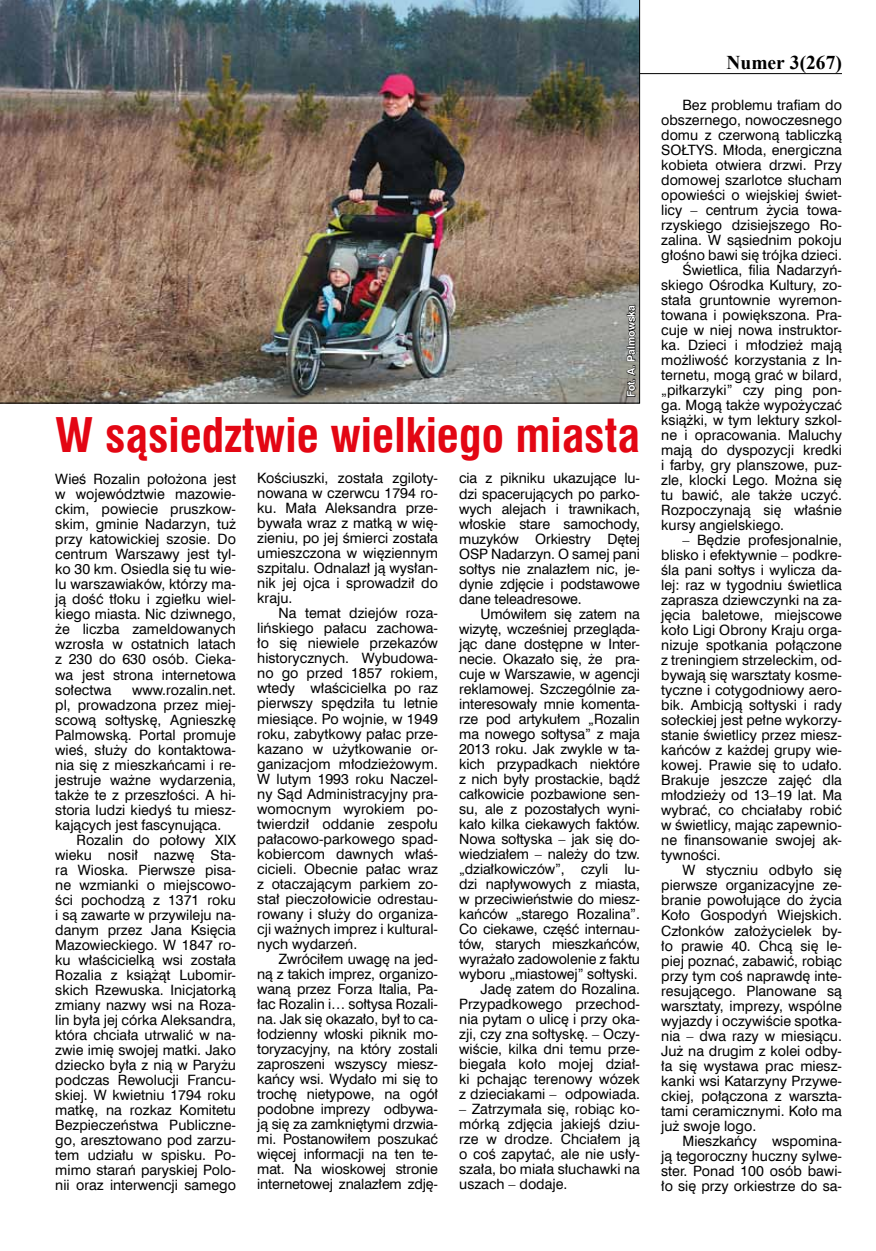
<style>
.page{position:relative;width:876px;height:1251px;background:#fff}
.page>*{position:absolute;margin:0;border:0;box-sizing:border-box;transform-origin:0 0}
.t1{font:700 46.5px "Swis 721 Cn EU";color:#e30613}
.t2{font:700 19.5px "Times New Roman";color:#000}
.t3{font:14.25px/15px "Swis 721 EU";color:#000;text-align:justify}
.t4{font:700 10.5px "Swis 721 EU";color:#fff}
</style>
<div class="page">
<hr style="left:55px;top:73px;width:787px;height:1px;background:#000">
<img style="left:0;top:0;width:640px;height:403px">
<svg style="left:626px;top:304px;width:11px;height:93px"></svg>
<p class="t4" style="left:624px;top:397px;width:94px;rotate:-90deg">Fot. A. Palmowska</p>
<h1 class="t1" style="left:55px;top:407px;width:586px">W sąsiedztwie wielkiego miasta</h1>
<p class="t3" style="left:55px;top:472px;width:182px">Wieś Rozalin położona jest w województwie mazowie&shy;ckim, powiecie pruszkow&shy;skim, gminie Nadarzyn, tuż przy katowickiej szosie. Do centrum Warszawy jest tyl&shy;ko 30 km. Osiedla się tu wie&shy;lu warszawiaków, którzy ma&shy;ją dość tłoku i zgiełku wiel&shy;kiego miasta. Nic dziwnego, że liczba zameldowanych wzrosła w ostatnich latach z 230 do 630 osób. Cieka&shy;wa jest strona internetowa sołectwa</p>
<p class="t3" style="left:55px;top:682px;width:182px;text-indent:77px">www.rozalin.net. pl, prowadzona przez miej&shy;scową sołtyskę, Agnieszkę Palmowską. Portal promuje wieś, służy do kontaktowa&shy;nia się z mieszkańcami i re&shy;jestruje ważne wydarzenia, także te z przeszłości. A hi&shy;storia ludzi kiedyś tu miesz&shy;kających jest fascynująca.</p>
<p class="t3" style="left:55px;top:832px;width:182px;text-indent:21px">Rozalin do połowy XIX wieku nosił nazwę Sta&shy;ra Wioska. Pierwsze pisa&shy;ne wzmianki o miejscowo&shy;ści pochodzą z 1371 roku i są zawarte w przywileju na&shy;danym przez Jana Księcia Mazowieckiego. W 1847 ro&shy;ku właścicielką wsi została Rozalia z książąt Lubomir&shy;skich Rzewuska. Inicjatorką zmiany nazwy wsi na Roza&shy;lin była jej córka Aleksandra, która chciała utrwalić w na&shy;zwie imię swojej matki. Jako dziecko była z nią w Paryżu podczas Rewolucji Francu&shy;skiej. W kwietniu 1794 roku matkę, na rozkaz Komitetu Bezpieczeństwa Publiczne&shy;go, aresztowano pod zarzu&shy;tem udziału w spisku. Po&shy;mimo starań paryskiej Polo&shy;nii oraz interwencji samego</p>
<p class="t3" style="left:257px;top:471px;width:182px">Kościuszki, została zgiloty&shy;nowana w czerwcu 1794 ro&shy;ku. Mała Aleksandra prze&shy;bywała wraz z matką w wię&shy;zieniu, po jej śmierci została umieszczona w więziennym szpitalu. Odnalazł ją wysłan&shy;nik jej ojca i sprowadził do kraju.</p>
<p class="t3" style="left:257px;top:606px;width:182px;text-indent:21px">Na temat dziejów roza&shy;lińskiego pałacu zachowa&shy;ło się niewiele przekazów historycznych. Wybudowa&shy;no go przed 1857 rokiem, wtedy właścicielka po raz pierwszy spędziła tu letnie miesiące. Po wojnie, w 1949 roku, zabytkowy pałac prze&shy;kazano w użytkowanie or&shy;ganizacjom młodzieżowym.<br>W lutym 1993 roku Naczel&shy;ny Sąd Administracyjny pra&shy;womocnym wyrokiem po&shy;twierdził oddanie zespołu pałacowo-parkowego spad&shy;kobiercom dawnych właś&shy;cicieli. Obecnie pałac wraz z otaczającym parkiem zo&shy;stał pieczołowicie odrestau&shy;rowany i służy do organiza&shy;cji ważnych imprez i kultural&shy;nych wydarzeń.</p>
<p class="t3" style="left:257px;top:951px;width:182px;text-indent:21px">Zwróciłem uwagę na jed&shy;ną z takich imprez, organizo&shy;waną przez Forza Italia, Pa&shy;łac Rozalin i… sołtysa Rozali&shy;na. Jak się okazało, był to ca&shy;łodzienny włoski piknik mo&shy;toryzacyjny, na który zostali zaproszeni wszyscy miesz&shy;kańcy wsi. Wydało mi się to trochę nietypowe, na ogół podobne imprezy odbywa&shy;ją się za zamkniętymi drzwia&shy;mi. Postanowiłem poszukać więcej informacji na ten te&shy;mat. Na wioskowej stronie internetowej znalazłem zdję-</p>
<p class="t3" style="left:459px;top:471px;width:182px">cia z pikniku ukazujące lu&shy;dzi spacerujących po parko&shy;wych alejach i trawnikach, włoskie stare samochody, muzyków Orkiestry Dętej OSP Nadarzyn. O samej pani sołtys nie znalazłem nic, je&shy;dynie zdjęcie i podstawowe dane teleadresowe.</p>
<p class="t3" style="left:459px;top:606px;width:182px;text-align:right">Umówiłem się zatem na wizytę, wcześniej przegląda&shy;jąc dane dostępne w Inter&shy;necie. Okazało się, że pra&shy;cuje w Warszawie, w agencji reklamowej. Szczególnie za&shy;interesowały mnie komenta&shy;rze pod artykułem „Rozalin ma nowego sołtysa” z maja<br>2013 roku. Jak zwykle w ta&shy;kich przypadkach niektóre z nich były prostackie, bądź całkowicie pozbawione sen&shy;su, ale z pozostałych wyni&shy;kało kilka ciekawych faktów.<br>Nowa sołtyska – jak się do&shy;wiedziałem – należy do tzw. „działkowiczów”, czyli lu&shy;dzi napływowych z miasta, w przeciwieństwie do miesz&shy;kańców „starego Rozalina”.<br>Co ciekawe, część internau&shy;tów, starych mieszkańców, wyrażało zadowolenie z faktu wyboru „miastowej” sołtyski.<br>Jadę zatem do Rozalina.<br>Przypadkowego przechod&shy;nia pytam o ulicę i przy oka&shy;zji, czy zna sołtyskę. – Oczy&shy;wiście, kilka dni temu prze&shy;biegała koło mojej dział&shy;ki pchając terenowy wózek z dzieciakami – odpowiada.</p>
<p class="t3" style="left:459px;top:1101px;width:182px">– Zatrzymała się, robiąc ko&shy;mórką zdjęcia jakiejś dziu&shy;rze w drodze. Chciałem ją o coś zapytać, ale nie usły&shy;szała, bo miała słuchawki na uszach – dodaje.</p>
<h2 class="t2" style="left:726px;top:49px;width:117px">Numer 3(267)</h2>
<p class="t3" style="left:682px;top:97px;width:161px">Bez problemu trafiam do</p>
<p class="t3" style="left:661px;top:112px;width:182px">obszernego, nowoczesnego</p>
<p class="t3" style="left:661px;top:127px;width:182px">domu z czerwoną tabliczką</p>
<p class="t3" style="left:661px;top:142px;width:182px">SOŁTYS. Młoda, energiczna</p>
<p class="t3" style="left:661px;top:157px;width:182px">kobieta otwiera drzwi. Przy</p>
<p class="t3" style="left:661px;top:172px;width:182px">domowej szarlotce słucham</p>
<p class="t3" style="left:661px;top:187px;width:182px">opowieści o wiejskiej świet-</p>
<p class="t3" style="left:661px;top:202px;width:182px">licy – centrum życia towa-</p>
<p class="t3" style="left:661px;top:217px;width:182px">rzyskiego dzisiejszego Ro-</p>
<p class="t3" style="left:661px;top:232px;width:182px">zalina. W sąsiednim pokoju</p>
<p class="t3" style="left:661px;top:247px;width:182px">głośno bawi się trójka dzieci.</p>
<p class="t3" style="left:682px;top:262px;width:161px">Świetlica, filia Nadarzyń-</p>
<p class="t3" style="left:661px;top:277px;width:182px">skiego Ośrodka Kultury, zo-</p>
<p class="t3" style="left:661px;top:292px;width:182px">stała gruntownie wyremon-</p>
<p class="t3" style="left:661px;top:307px;width:182px">towana i powiększona. Pra-</p>
<p class="t3" style="left:661px;top:322px;width:182px">cuje w niej nowa instruktor-</p>
<p class="t3" style="left:661px;top:337px;width:182px">ka. Dzieci i młodzież mają</p>
<p class="t3" style="left:661px;top:353px;width:182px">możliwość korzystania z In-</p>
<p class="t3" style="left:661px;top:368px;width:182px">ternetu, mogą grać w bilard,</p>
<p class="t3" style="left:661px;top:383px;width:182px">„piłkarzyki” czy ping pon-</p>
<p class="t3" style="left:661px;top:398px;width:182px">ga. Mogą także wypożyczać</p>
<p class="t3" style="left:661px;top:413px;width:182px">książki, w tym lektury szkol-</p>
<p class="t3" style="left:661px;top:428px;width:182px">ne i opracowania. Maluchy</p>
<p class="t3" style="left:661px;top:443px;width:182px">mają do dyspozycji kredki</p>
<p class="t3" style="left:661px;top:458px;width:182px">i farby, gry planszowe, puz-</p>
<p class="t3" style="left:661px;top:473px;width:182px">zle, klocki Lego. Można się</p>
<p class="t3" style="left:661px;top:488px;width:182px">tu bawić, ale także uczyć.</p>
<p class="t3" style="left:661px;top:503px;width:182px">Rozpoczynają się właśnie</p>
<p class="t3" style="left:661px;top:518px;width:124px">kursy angielskiego.</p>
<p class="t3" style="left:661px;top:533px;width:182px;text-indent:21px">– Będzie profesjonalnie, blisko i efektywnie – podkre&shy;śla pani sołtys i wylicza da&shy;lej: raz w tygodniu świetlica zaprasza dziewczynki na za&shy;jęcia baletowe, miejscowe koło Ligi Obrony Kraju orga&shy;nizuje spotkania połączone z treningiem strzeleckim, od&shy;bywają się warsztaty kosme&shy;tyczne i cotygodniowy aero&shy;bik. Ambicją sołtyski i rady sołeckiej jest pełne wykorzy&shy;stanie świetlicy przez miesz&shy;kańców z każdej grupy wie&shy;kowej. Prawie się to udało.<br>Brakuje jeszcze zajęć dla młodzieży od 13–19 lat. Ma wybrać, co chciałaby robić w świetlicy, mając zapewnio&shy;ne finansowanie swojej ak&shy;tywności.</p>
<p class="t3" style="left:661px;top:863px;width:182px;text-indent:21px">W styczniu odbyło się pierwsze organizacyjne ze&shy;branie powołujące do życia Koło Gospodyń Wiejskich.<br>Członków założycielek by&shy;ło prawie 40. Chcą się le&shy;piej poznać, zabawić, robiąc przy tym coś naprawdę inte&shy;resującego. Planowane są warsztaty, imprezy, wspólne wyjazdy i oczywiście spotka&shy;nia – dwa razy w miesiącu.<br>Już na drugim z kolei odby&shy;ła się wystawa prac miesz&shy;kanki wsi Katarzyny Przywe&shy;ckiej, połączona z warszta&shy;tami ceramicznymi. Koło ma już swoje logo.</p>
<p class="t3" style="left:661px;top:1133px;width:182px;text-indent:21px">Mieszkańcy wspomina&shy;ją tegoroczny huczny sylwe&shy;ster. Ponad 100 osób bawi&shy;ło się przy orkiestrze do sa-</p>
</div>
